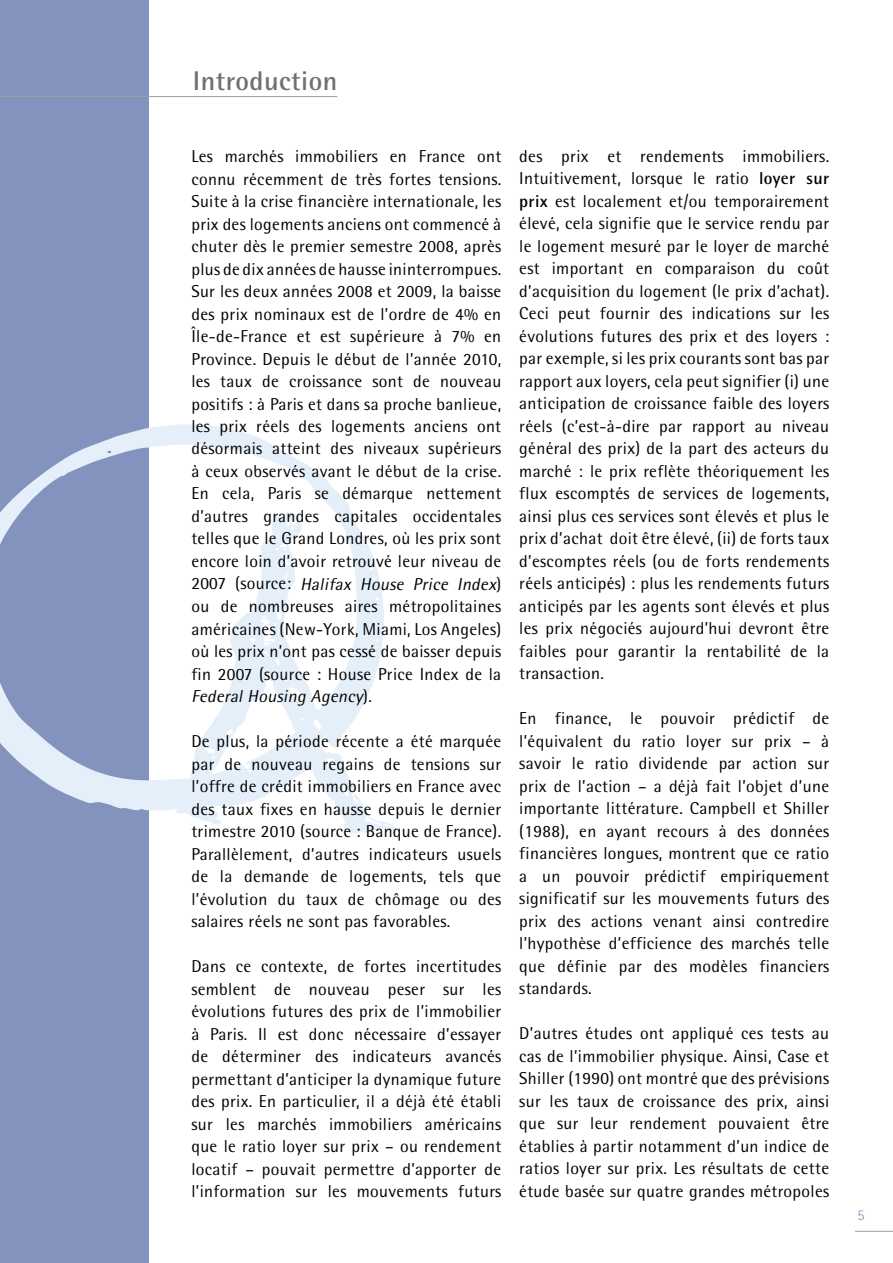
<style>
.page{position:relative;width:893px;height:1263px;background:#fff}
.page>*{position:absolute;margin:0;border:0;box-sizing:border-box;transform-origin:0 0}
.t1{font:700 27px "Rotis Semi Sans";letter-spacing:.02em;color:#707172}
.t2{font:17.25px/22.5px "Rotis Semi Sans";letter-spacing:.02em;color:#000;text-align:justify}
.t3{font:300 15px "Rotis Semi Sans";color:#8393be}
.s1{font-style:italic}
.s2{font-weight:700}
</style>
<div class="page">
<div style="left:0;top:0;width:148px;height:1263px;background:#8393be"></div>
<svg style="left:0;top:424px;width:350px;height:387px"></svg>
<svg style="left:176px;top:511px;width:219px;height:323px"></svg>
<hr style="left:855px;top:1231px;width:38px;height:1px;background:#9c9e9f">
<hr style="left:0;top:96px;width:337px;height:1px;background:#9c9e9f">
<h1 class="t1" style="left:193px;top:64px;width:146px">Introduction</h1>
<p class="t2" style="left:191px;top:145px;width:311px">Les marchés immobiliers en France ont connu récemment de très fortes tensions.<br>Suite à la crise financière internationale, les prix des logements anciens ont commencé à chuter dès le premier semestre 2008, après plus de dix années de hausse ininterrompues.<br>Sur les deux années 2008 et 2009, la baisse des prix nominaux est de l’ordre de 4% en Île-de-France et est supérieure à 7% en Province. Depuis le début de l’année 2010, les taux de croissance sont de nouveau positifs : à Paris et dans sa proche banlieue, les prix réels des logements anciens ont désormais atteint des niveaux supérieurs à ceux observés avant le début de la crise.<br>En cela, Paris se démarque nettement d’autres grandes capitales occidentales telles que le Grand Londres, où les prix sont encore loin d’avoir retrouvé leur niveau de 2 0 07 (so u rc e : <span class="s1">Halifax House Price Index</span>) ou de nombreuses aires métropolitaines américaines (New-York, Miami, Los Angeles) où les prix n’ont pas cessé de baisser depuis fin 2007 (source : House Price Index de la <span class="s1">Federal Housing Agency</span>) .</p>
<p class="t2" style="left:191px;top:730px;width:311px">De plus, la période récente a été marquée par de nouveau regains de tensions sur l’offre de crédit immobiliers en France avec des taux fixes en hausse depuis le dernier trimestre 2010 (source : Banque de France).<br>Parallèlement, d’autres indicateurs usuels de la demande de logements, tels que l’évolution du taux de chômage ou des salaires réels ne sont pas favorables.</p>
<p class="t2" style="left:191px;top:955px;width:311px">Dans ce contexte, de fortes incertitudes semblent de nouveau peser sur les évolutions futures des prix de l’immobilier à Paris. Il est donc nécessaire d’essayer de déterminer des indicateurs avancés permettant d’anticiper la dynamique future des prix. En particulier, il a déjà été établi sur les marchés immobiliers américains que le ratio loyer sur prix – ou rendement locatif – pouvait permettre d’apporter de l’information sur les mouvements futurs</p>
<p class="t2" style="left:519px;top:145px;width:311px">des prix et rendements immobiliers.<br>Intuitivement, lorsque le ratio <span class="s2">loyer sur prix</span> est localement et/ou temporairement élevé, cela signifie que le service rendu par le logement mesuré par le loyer de marché est important en comparaison du coût d’acquisition du logement (le prix d’achat).<br>Ceci peut fournir des indications sur les évolutions futures des prix et des loyers : par exemple, si les prix courants sont bas par rapport aux loyers, cela peut signifier (i) une anticipation de croissance faible des loyers réels (c’est-à-dire par rapport au niveau général des prix) de la part des acteurs du marché : le prix reflète théoriquement les flux escomptés de services de logements, ainsi plus ces services sont élevés et plus le prix d’achat doit être élevé, (ii) de forts taux d’escomptes réels (ou de forts rendements réels anticipés) : plus les rendements futurs anticipés par les agents sont élevés et plus les prix négociés aujourd’hui devront être faibles pour garantir la rentabilité de la transaction.</p>
<p class="t2" style="left:519px;top:707px;width:311px">En finance, le pouvoir prédictif de l’équivalent du ratio loyer sur prix – à savoir le ratio dividende par action sur prix de l’action – a déjà fait l’objet d’une importante littérature. Campbell et Shiller (1988), en ayant recours à des données financières longues, montrent que ce ratio a un pouvoir prédictif empiriquement significatif sur les mouvements futurs des prix des actions venant ainsi contredire l’hypothèse d’efficience des marchés telle que définie par des modèles financiers standards.</p>
<p class="t2" style="left:519px;top:1022px;width:311px">D’autres études ont appliqué ces tests au cas de l’immobilier physique. Ainsi, Case et Shiller (1990) ont montré que des prévisions sur les taux de croissance des prix, ainsi que sur leur rendement pouvaient être établies à partir notamment d’un indice de ratios loyer sur prix. Les résultats de cette étude basée sur quatre grandes métropoles</p>
<p class="t3" style="left:858px;top:1206px;width:9px">5</p>
</div>
